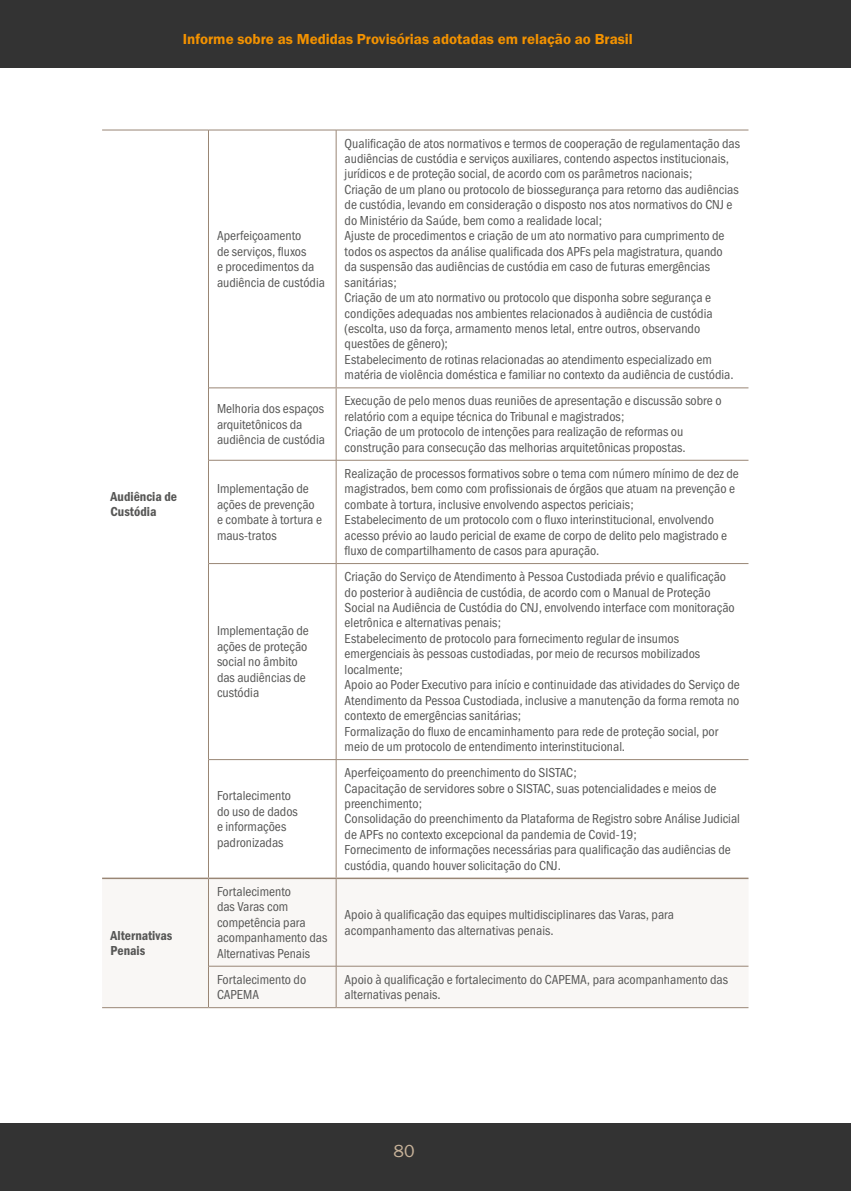
<style>
.page{position:relative;width:851px;height:1191px;background:#fff}
.page>*{position:absolute;margin:0;border:0;box-sizing:border-box;transform-origin:0 0}
.t1{font:18px "Franklin Gothic URW Boo";color:#c7b299}
.t2{font:15px "Franklin Gothic URW Dem";color:#f39200}
.corpo{font:13.5px/15.5px "Franklin Gothic URW Cond";color:#575756}
.corpo-2{font:13.5px/15.5px "Franklin Gothic URW Con Dem";color:#575756}
</style>
<div class="page">
<div style="left:0;top:0;width:850px;height:68px;background:#333"></div>
<div style="left:0;top:1123px;width:850px;height:68px;background:#333"></div>
<div style="left:102px;top:879px;width:646px;height:128px;background:#f9f7f5"></div>
<hr style="left:102px;top:130px;width:106px;height:1px;background:#998675">
<hr style="left:208px;top:130px;width:128px;height:1px;background:#998675">
<hr style="left:336px;top:130px;width:412px;height:1px;background:#998675">
<hr style="left:209px;top:460px;width:127px;height:1px;background:#998675">
<hr style="left:336px;top:460px;width:412px;height:1px;background:#998675">
<hr style="left:209px;top:759px;width:127px;height:1px;background:#998675">
<hr style="left:336px;top:759px;width:412px;height:1px;background:#998675">
<hr style="left:209px;top:966px;width:127px;height:1px;background:#998675">
<hr style="left:336px;top:966px;width:412px;height:1px;background:#998675">
<hr style="left:208px;top:130px;width:1px;height:258px;background:#998675">
<hr style="left:336px;top:130px;width:1px;height:257px;background:#998675">
<hr style="left:208px;top:388px;width:1px;height:72px;background:#998675">
<hr style="left:336px;top:388px;width:1px;height:72px;background:#998675">
<hr style="left:208px;top:460px;width:1px;height:103px;background:#998675">
<hr style="left:336px;top:460px;width:1px;height:103px;background:#998675">
<hr style="left:208px;top:563px;width:1px;height:196px;background:#998675">
<hr style="left:336px;top:564px;width:1px;height:195px;background:#998675">
<hr style="left:208px;top:759px;width:1px;height:118px;background:#998675">
<hr style="left:336px;top:759px;width:1px;height:118px;background:#998675">
<hr style="left:208px;top:879px;width:1px;height:87px;background:#998675">
<hr style="left:336px;top:879px;width:1px;height:87px;background:#998675">
<hr style="left:208px;top:966px;width:1px;height:41px;background:#998675">
<hr style="left:336px;top:966px;width:1px;height:41px;background:#998675">
<hr style="left:209px;top:387px;width:127px;height:1px;background:#998675">
<hr style="left:336px;top:387px;width:412px;height:1px;background:#998675">
<hr style="left:209px;top:563px;width:127px;height:1px;background:#998675">
<hr style="left:336px;top:563px;width:412px;height:1px;background:#998675">
<hr style="left:102px;top:1007px;width:106px;height:1px;background:#998675">
<hr style="left:208px;top:1007px;width:128px;height:1px;background:#998675">
<hr style="left:336px;top:1007px;width:412px;height:1px;background:#998675">
<hr style="left:102px;top:877px;width:106px;height:2px;background:#998675">
<hr style="left:208px;top:877px;width:128px;height:2px;background:#998675">
<hr style="left:336px;top:877px;width:412px;height:2px;background:#998675">
<p class="t2" style="left:183px;top:30px;width:451px">Informe sobre as Medidas Provisórias adotadas em relação ao Brasil</p>
<p class="corpo" style="left:217px;top:227px;width:109px">Aperfeiçoamento<br>de serviços, fluxos<br>e procedimentos da audiência de custódia</p>
<p class="corpo" style="left:344px;top:134px;width:397px">Qualificação de atos normativos e termos de cooperação de regulamentação das audiências de custódia e serviços auxiliares, contendo aspectos institucionais, jurídicos e de proteção social, de acordo com os parâmetros nacionais;</p>
<p class="corpo" style="left:344px;top:181px;width:395px">Criação de um plano ou protocolo de biossegurança para retorno das audiências de custódia, levando em consideração o disposto nos atos normativos do CNJ e do Ministério da Saúde, bem como a realidade local;</p>
<p class="corpo" style="left:344px;top:227px;width:381px">Ajuste de procedimentos e criação de um ato normativo para cumprimento de todos os aspectos da análise qualificada dos APFs pela magistratura, quando da suspensão das audiências de custódia em caso de futuras emergências sanitárias;</p>
<p class="corpo" style="left:344px;top:289px;width:369px">Criação de um ato normativo ou protocolo que disponha sobre segurança e condições adequadas nos ambientes relacionados à audiência de custódia (escolta, uso da força, armamento menos letal, entre outros, observando questões de gênero);</p>
<p class="corpo" style="left:344px;top:351px;width:390px">Estabelecimento de rotinas relacionadas ao atendimento especializado em matéria de violência doméstica e familiar no contexto da audiência de custódia.</p>
<p class="corpo-2" style="left:111px;top:488px;width:68px">Audiência de<br>Custódia</p>
<p class="corpo-2" style="left:111px;top:927px;width:63px">Alternativas<br>Penais</p>
<p class="corpo" style="left:217px;top:400px;width:109px">Melhoria dos espaços arquitetônicos da audiência de custódia</p>
<p class="corpo" style="left:344px;top:392px;width:378px">Execução de pelo menos duas reuniões de apresentação e discussão sobre o relatório com a equipe técnica do Tribunal e magistrados;</p>
<p class="corpo" style="left:344px;top:423px;width:342px">Criação de um protocolo de intenções para realização de reformas ou construção para consecução das melhorias arquitetônicas propostas.</p>
<p class="corpo" style="left:217px;top:480px;width:106px">Implementação de ações de prevenção e combate à tortura e maus-tratos</p>
<p class="corpo" style="left:217px;top:622px;width:93px">Implementação de ações de proteção social no âmbito das audiências de custódia</p>
<p class="corpo" style="left:217px;top:787px;width:82px">Fortalecimento do uso de dados e informações padronizadas</p>
<p class="corpo" style="left:217px;top:882px;width:112px">Fortalecimento<br>das Varas com competência para acompanhamento das<br>Alternativas Penais</p>
<p class="corpo" style="left:344px;top:464px;width:395px">Realização de processos formativos sobre o tema com número mínimo de dez de magistrados, bem como com profissionais de órgãos que atuam na prevenção e combate à tortura, inclusive envolvendo aspectos periciais;</p>
<p class="corpo" style="left:344px;top:511px;width:384px">Estabelecimento de um protocolo com o fluxo interinstitucional, envolvendo acesso prévio ao laudo pericial de exame de corpo de delito pelo magistrado e fluxo de compartilhamento de casos para apuração.</p>
<p class="corpo" style="left:344px;top:568px;width:391px">Criação do Serviço de Atendimento à Pessoa Custodiada prévio e qualificação do posterior à audiência de custódia, de acordo com o Manual de Proteção Social na Audiência de Custódia do CNJ, envolvendo interface com monitoração eletrônica e alternativas penais;</p>
<p class="corpo" style="left:344px;top:630px;width:357px">Estabelecimento de protocolo para fornecimento regular de insumos emergenciais às pessoas custodiadas, por meio de recursos mobilizados localmente;</p>
<p class="corpo" style="left:344px;top:676px;width:396px;text-align:justify">Apoio ao Poder Executivo para início e continuidade das atividades do Serviço de Atendimento da Pessoa Custodiada, inclusive a manutenção da forma remota no contexto de emergências sanitárias;</p>
<p class="corpo" style="left:344px;top:722px;width:375px">Formalização do fluxo de encaminhamento para rede de proteção social, por meio de um protocolo de entendimento interinstitucional.</p>
<p class="corpo" style="left:344px;top:764px;width:233px">Aperfeiçoamento do preenchimento do SISTAC;</p>
<p class="corpo" style="left:344px;top:779px;width:373px">Capacitação de servidores sobre o SISTAC, suas potencialidades e meios de preenchimento;</p>
<p class="corpo" style="left:344px;top:810px;width:397px">Consolidação do preenchimento da Plataforma de Registro sobre Análise Judicial de APFs no contexto excepcional da pandemia de Covid-19;</p>
<p class="corpo" style="left:344px;top:841px;width:387px">Fornecimento de informações necessárias para qualificação das audiências de custódia, quando houver solicitação do CNJ.</p>
<p class="corpo" style="left:344px;top:906px;width:331px">Apoio à qualificação das equipes multidisciplinares das Varas, para acompanhamento das alternativas penais.</p>
<p class="corpo" style="left:217px;top:970px;width:91px">Fortalecimento do<br>CAPEMA</p>
<p class="corpo" style="left:344px;top:970px;width:385px">Apoio à qualificação e fortalecimento do CAPEMA, para acompanhamento das alternativas penais.</p>
<h1 class="t1" style="left:393px;top:1139px;width:23px">80</h1>
</div>
